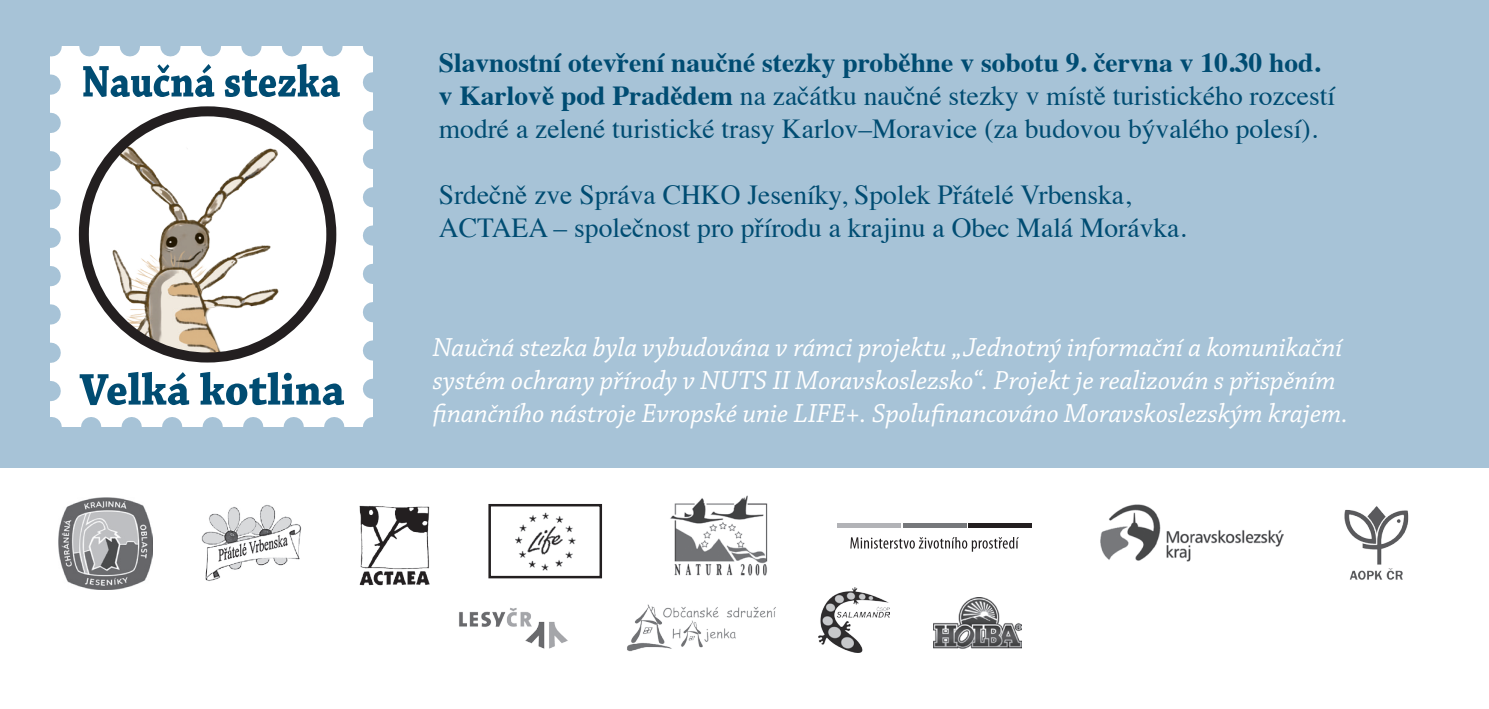
<style>
.page{position:relative;width:1489px;height:709px;background:#fff}
.page>*{position:absolute;margin:0;border:0;box-sizing:border-box;transform-origin:0 0}
.t1{font:27.5px "Times";color:#004c72}
.t2{font:italic 27.5px/33px "Chaparral Pro";color:#fff}
.t3{font:700 27.5px "Times";color:#004c72}
.s1{font-weight:700}
</style>
<div class="page">
<div style="left:0;top:0;width:1488px;height:468px;background:#a7c3d7"></div>
<img style="left:1100px;top:504px;width:182px;height:58px">
<img style="left:670px;top:496px;width:98px;height:80px">
<img style="left:933px;top:597px;width:87px;height:52px">
<hr style="left:837px;top:523px;width:63px;height:4px;background:#b2b3b7">
<hr style="left:902px;top:523px;width:64px;height:4px;background:#76787b">
<hr style="left:968px;top:523px;width:63px;height:4px;background:#231f20">
<svg style="left:850px;top:537px;width:113px;height:11px"></svg>
<svg style="left:961px;top:540px;width:6px;height:8px"></svg>
<svg style="left:971px;top:537px;width:47px;height:14px"></svg>
<img style="left:627px;top:604px;width:149px;height:48px">
<img style="left:459px;top:608px;width:109px;height:41px">
<img style="left:819px;top:587px;width:70px;height:65px">
<img style="left:359px;top:505px;width:71px;height:81px">
<img style="left:1344px;top:506px;width:65px;height:74px">
<img style="left:515px;top:512px;width:61px;height:59px">
<div style="left:488px;top:504px;width:114px;height:74px;border:2px solid #231f20"></div>
<img style="left:58px;top:497px;width:95px;height:93px">
<img style="left:201px;top:505px;width:101px;height:76px">
<div style="left:51px;top:46px;width:322px;height:381px;background:#fff"></div>
<svg style="left:50px;top:84px;width:11px;height:324px"></svg>
<svg style="left:91px;top:417px;width:254px;height:10px"></svg>
<svg style="left:363px;top:72px;width:10px;height:317px"></svg>
<svg style="left:79px;top:46px;width:253px;height:10px"></svg>
<svg style="left:83px;top:64px;width:257px;height:33px"></svg>
<svg style="left:80px;top:372px;width:264px;height:33px"></svg>
<img style="left:84px;top:121px;width:227px;height:236px">
<div style="left:79px;top:106px;width:257px;height:256px;border:10px solid #231f20;border-radius:50%"></div>
<p class="t3" style="left:439px;top:37px;width:883px">Slavnostní otevření naučné stezky proběhne v sobotu 9. června v 10.30 hod.</p>
<p class="t1" style="left:439px;top:70px;width:897px"><span class="s1">v Karlově pod Pradědem</span> na začátku naučné stezky v místě turistického rozcestí</p>
<p class="t1" style="left:439px;top:103px;width:880px">modré a zelené turistické trasy Karlov–Moravice (za budovou bývalého polesí).</p>
<p class="t1" style="left:439px;top:169px;width:693px">Srdečně zve Správa CHKO Jeseníky, Spolek Přátelé Vrbenska,</p>
<p class="t1" style="left:439px;top:202px;width:749px">ACTAEA – společnost pro přírodu a krajinu a Obec Malá Morávka.</p>
<p class="t2" style="left:433px;top:332px;width:916px">Naučná stezka byla vybudována v rámci projektu „Jednotný informační a komunikační systém ochrany přírody v NUTS II Moravskoslezsko“. Projekt je realizován s přispěním finančního nástroje Evropské unie LIFE+. Spolufinancováno Moravskoslezským krajem.</p>
</div>
